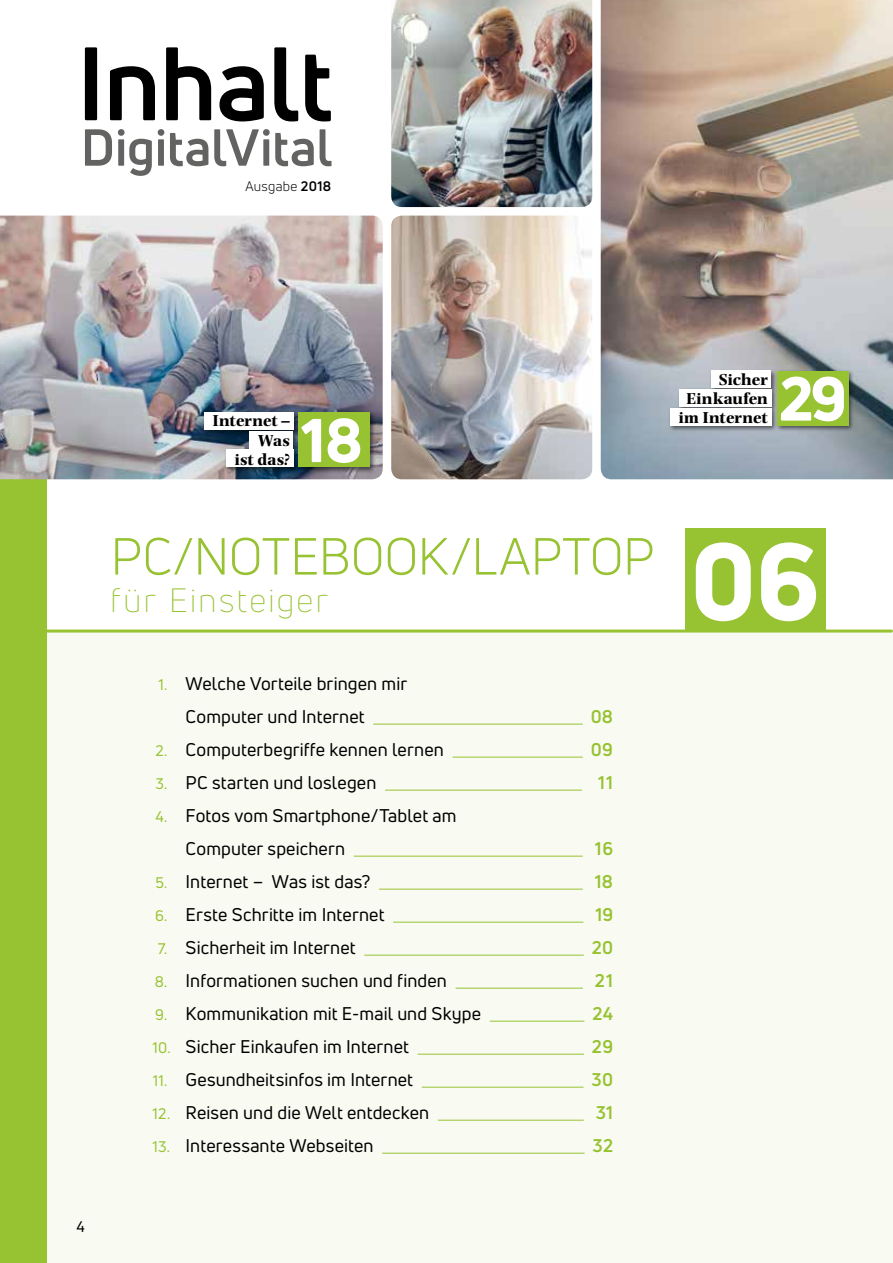
<style>
.page{position:relative;width:893px;height:1263px;background:#fff}
.page>*{position:absolute;margin:0;border:0;box-sizing:border-box;transform-origin:0 0}
.t1{font:800 106.35px "Uni Neue";color:#fff}
.t2{font:700 101.85px "Uni Neue";letter-spacing:-.015em;color:#000}
.t3{font:800 60.45px "Uni Neue";color:#fff}
.t4{font:51px "Uni Neue";letter-spacing:-.01em;color:#97c231}
.t5{font:700 50.85px "Uni Neue";letter-spacing:-.005em;color:#636362}
.t6{font:300 33px "Uni Neue";letter-spacing:.07em;color:#97c231}
.t7{font:18px/33px "Uni Neue";letter-spacing:.005em;color:#000}
.t8{font:700 18px "Uni Neue";letter-spacing:.015em;color:#97c231}
.t9{font:700 16.5px/19.4px "Photina MT Std";color:#000;text-align:right}
.t10{font:15px "Uni Neue";color:#000}
.t11{font:13.5px "Uni Neue";letter-spacing:.025em;color:#000}
.s1{font-weight:700}
.s2{font-size:15px;color:#97c231}
</style>
<div class="page">
<div style="left:0;top:632px;width:893px;height:631px;background:#f9fbf3"></div>
<div style="left:0;top:0;width:47px;height:1263px;background:#97c231"></div>
<div style="left:0;top:0;width:385px;height:247px;background:#fff"></div>
<hr style="left:373px;top:724px;width:210px;height:1px;background:#97c231">
<hr style="left:452px;top:757px;width:131px;height:1px;background:#97c231">
<hr style="left:385px;top:790px;width:197px;height:1px;background:#97c231">
<hr style="left:354px;top:856px;width:229px;height:1px;background:#97c231">
<hr style="left:379px;top:889px;width:204px;height:1px;background:#97c231">
<hr style="left:393px;top:922px;width:190px;height:1px;background:#97c231">
<hr style="left:364px;top:955px;width:220px;height:1px;background:#97c231">
<hr style="left:456px;top:988px;width:127px;height:1px;background:#97c231">
<hr style="left:490px;top:1021px;width:94px;height:1px;background:#97c231">
<hr style="left:418px;top:1054px;width:166px;height:1px;background:#97c231">
<hr style="left:422px;top:1087px;width:162px;height:1px;background:#97c231">
<hr style="left:438px;top:1120px;width:146px;height:1px;background:#97c231">
<hr style="left:382px;top:1153px;width:203px;height:1px;background:#97c231">
<img style="left:0;top:216px;width:383px;height:263px">
<img style="left:391px;top:216px;width:201px;height:263px">
<img style="left:391px;top:0;width:201px;height:207px">
<img style="left:601px;top:0;width:292px;height:479px">
<div style="left:202px;top:410px;width:98px;height:26px;background:#000;opacity:.55"></div>
<div style="left:204px;top:412px;width:89px;height:18px;background:#fff"></div>
<div style="left:248px;top:429px;width:51px;height:26px;background:#000;opacity:.55"></div>
<div style="left:249px;top:431px;width:44px;height:17px;background:#fff"></div>
<div style="left:224px;top:448px;width:75px;height:26px;background:#000;opacity:.55"></div>
<div style="left:226px;top:450px;width:67px;height:17px;background:#fff"></div>
<div style="left:297px;top:410px;width:79px;height:63px;background:#000;opacity:.55"></div>
<div style="left:299px;top:412px;width:71px;height:55px;background:#97c231"></div>
<div style="left:710px;top:369px;width:68px;height:26px;background:#000;opacity:.55"></div>
<div style="left:711px;top:371px;width:60px;height:17px;background:#fff"></div>
<div style="left:677px;top:387px;width:100px;height:26px;background:#000;opacity:.55"></div>
<div style="left:679px;top:389px;width:92px;height:18px;background:#fff"></div>
<div style="left:668px;top:406px;width:109px;height:26px;background:#000;opacity:.55"></div>
<div style="left:670px;top:408px;width:101px;height:18px;background:#fff"></div>
<div style="left:775px;top:369px;width:79px;height:63px;background:#000;opacity:.55"></div>
<div style="left:777px;top:371px;width:71px;height:55px;background:#97c231"></div>
<div style="left:686px;top:528px;width:140px;height:103px;background:#97c231"></div>
<hr style="left:0;top:629px;width:891px;height:3px;background:#97c231">
<h2 class="t2" style="left:77px;top:20px;width:258px">Inhalt</h2>
<h3 class="t5" style="left:81px;top:116px;width:253px">DigitalVital</h3>
<p class="t11" style="left:245px;top:178px;width:87px">Ausgabe <span class="s1">2018</span></p>
<p class="t9" style="left:213px;top:411px;width:79px">Internet –<br>Was<br>ist das?</p>
<h3 class="t3" style="left:301px;top:400px;width:64px">18</h3>
<p class="t9" style="left:679px;top:370px;width:91px">Sicher<br>Einkaufen im Internet</p>
<h3 class="t3" style="left:779px;top:358px;width:70px">29</h3>
<p class="t10" style="left:77px;top:1217px;width:10px">4</p>
<h3 class="t4" style="left:111px;top:526px;width:545px">PC/NOTEBOOK/LAPTOP</h3>
<h3 class="t6" style="left:111px;top:580px;width:219px">für Einsteiger</h3>
<p class="t7" style="left:186px;top:667px;width:223px;text-indent:-27px"><span class="s2">1.</span> Welche Vorteile bringen mir<br>Computer und Internet</p>
<p class="t8" style="left:591px;top:706px;width:24px">08</p>
<p class="t7" style="left:155px;top:733px;width:290px"><span class="s2">2.</span> Computerbegriffe kennen lernen</p>
<p class="t8" style="left:591px;top:739px;width:24px">09</p>
<p class="t7" style="left:156px;top:766px;width:222px"><span class="s2">3.</span> PC starten und loslegen</p>
<p class="t8" style="left:598px;top:772px;width:17px">11</p>
<p class="t7" style="left:186px;top:799px;width:272px;text-indent:-30px"><span class="s2">4.</span> Fotos vom Smartphone/Tablet am<br>Computer speichern</p>
<p class="t8" style="left:595px;top:838px;width:20px">16</p>
<p class="t7" style="left:155px;top:865px;width:216px"><span class="s2">5.</span> Internet – Was ist das?</p>
<p class="t8" style="left:595px;top:871px;width:20px">18</p>
<p class="t7" style="left:155px;top:898px;width:231px"><span class="s2">6.</span> Erste Schritte im Internet</p>
<p class="t8" style="left:595px;top:904px;width:19px">19</p>
<p class="t7" style="left:158px;top:931px;width:199px"><span class="s2">7.</span> Sicherheit im Internet</p>
<p class="t8" style="left:592px;top:937px;width:23px">20</p>
<p class="t7" style="left:155px;top:964px;width:294px"><span class="s2">8.</span> Informationen suchen und finden</p>
<p class="t8" style="left:595px;top:970px;width:20px">21</p>
<p class="t7" style="left:155px;top:997px;width:327px"><span class="s2">9.</span> Kommunikation mit E-mail und Skype</p>
<p class="t8" style="left:592px;top:1003px;width:22px">24</p>
<p class="t7" style="left:153px;top:1030px;width:258px"><span class="s2">10.</span> Sicher Einkaufen im Internet</p>
<p class="t8" style="left:592px;top:1036px;width:23px">29</p>
<p class="t7" style="left:153px;top:1063px;width:262px"><span class="s2">11.</span> Gesundheitsinfos im Internet</p>
<p class="t8" style="left:592px;top:1069px;width:23px">30</p>
<p class="t7" style="left:153px;top:1096px;width:278px"><span class="s2">12.</span> Reisen und die Welt entdecken</p>
<p class="t8" style="left:596px;top:1102px;width:19px">31</p>
<p class="t7" style="left:153px;top:1129px;width:222px"><span class="s2">13.</span> Interessante Webseiten</p>
<p class="t8" style="left:593px;top:1135px;width:22px">32</p>
<h1 class="t1" style="left:690px;top:510px;width:131px">06</h1>
</div>
